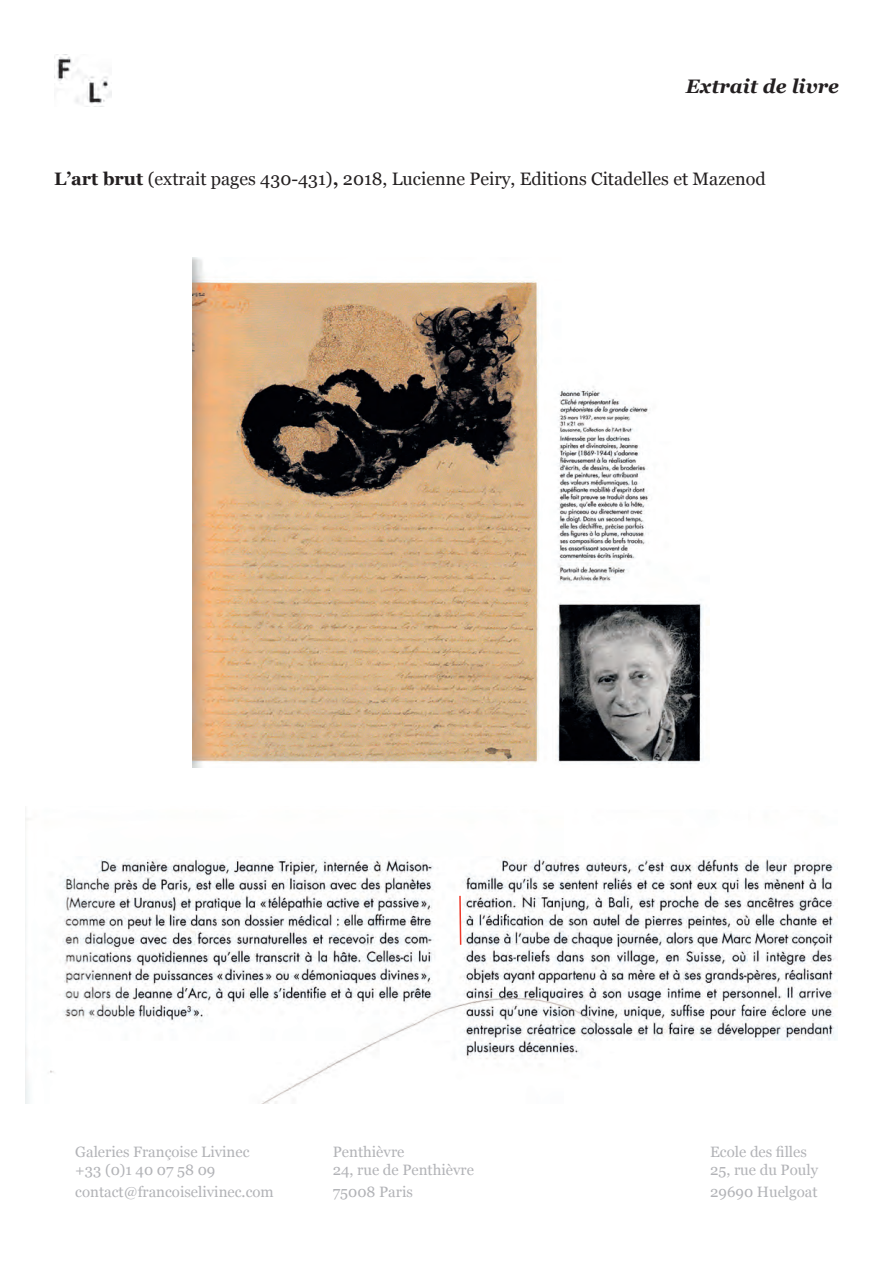
<style>
.page{position:relative;width:893px;height:1263px;background:#fff}
.page>*{position:absolute;margin:0;border:0;box-sizing:border-box;transform-origin:0 0}
.t1{font:italic 700 19.5px "Georgia";color:#231f20}
.t2{font:18px "Georgia";color:#231f20}
.t3{font:15px/18px "Georgia";color:#b2b3b7}
.s1{font-weight:700}
</style>
<div class="page">
<img style="left:54px;top:54px;width:58px;height:50px">
<img style="left:192px;top:257px;width:517px;height:510px">
<img style="left:26px;top:818px;width:812px;height:285px">
<svg style="left:458px;top:894px;width:4px;height:52px"></svg>
<h1 class="t1" style="left:686px;top:73px;width:155px">Extrait de livre</h1>
<p class="t2" style="left:54px;top:167px;width:713px"><span class="s1">L’art brut</span> (extrait pages 430-431)<span class="s1">,</span> 2018, Lucienne Peiry, Editions Citadelles et Mazenod</p>
<p class="t3" style="left:75px;top:1143px;width:176px">Galeries Françoise Livinec +33 (0)1 40 07 58 09</p>
<p class="t3" style="left:75px;top:1183px;width:200px">contact@francoiselivinec.com</p>
<p class="t3" style="left:333px;top:1143px;width:143px">Penthièvre<br>24, rue de Penthièvre</p>
<p class="t3" style="left:333px;top:1183px;width:82px">75008 Paris</p>
<p class="t3" style="left:710px;top:1143px;width:109px">Ecole des filles<br>25, rue du Pouly</p>
<p class="t3" style="left:710px;top:1183px;width:109px">29690 Huelgoat</p>
</div>
